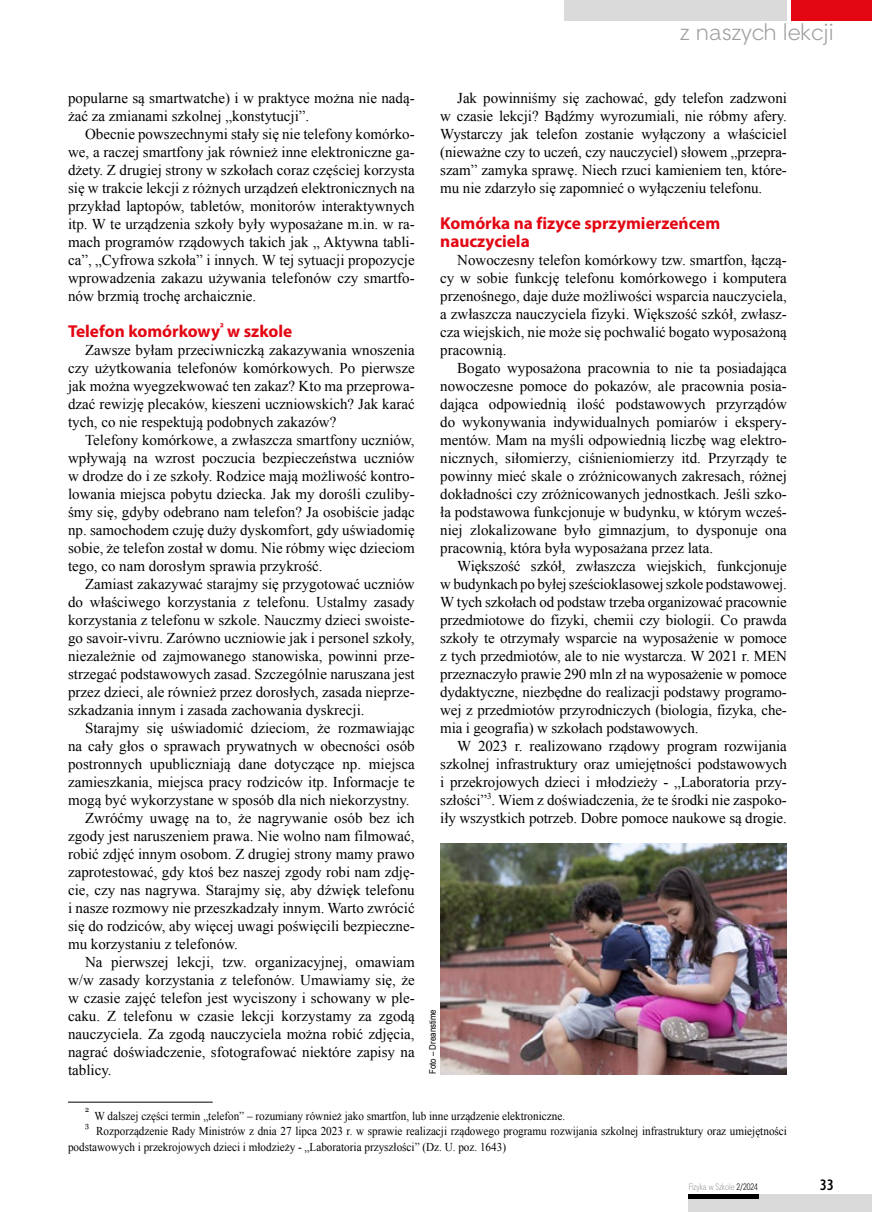
<style>
.page{position:relative;width:872px;height:1212px;background:#fff}
.page>*{position:absolute;margin:0;border:0;box-sizing:border-box;transform-origin:0 0}
.t1{font:22.5px "Straight EFN";color:#9d9d9c}
.srodtyt_kolor{font:700 17.25px/18px "Myriad Pro";color:#e30613}
.txt{font:15px/18px "Times New Roman";color:#000;text-align:justify}
.t2{font:700 15px "Aerton Cnd EFN";color:#000}
.t3{font:12px/15.8px "Times New Roman";color:#000;scale:.93 1}
.t4{font:9px "Straight Cnd EFN";color:#9d9d9c}
.Ryc_copyright{font:9px "Arial";color:#000;scale:.88 1}
.t5{font:7.65px "Georgia";color:#000;scale:.93 1}
.s1{color:#000}
</style>
<div class="page">
<div style="left:791px;top:0;width:81px;height:21px;background:#e30613"></div>
<div style="left:564px;top:0;width:222px;height:21px;background:#dadada"></div>
<div style="left:688px;top:1194px;width:184px;height:18px;background:#dadada"></div>
<hr style="left:688px;top:1194px;width:71px;height:4px;background:#000">
<hr style="left:68px;top:1102px;width:145px;height:1px;background:#000">
<img style="left:440px;top:843px;width:347px;height:231px">
<h1 class="t1" style="left:680px;top:18px;width:155px">z naszych lekcji</h1>
<p class="txt" style="left:68px;top:89px;width:348px">popularne są smartwatche) i w praktyce można nie nadą&shy;żać za zmianami szkolnej „konstytucji”.</p>
<p class="txt" style="left:68px;top:125px;width:348px;text-indent:17px">Obecnie powszechnymi stały się nie telefony komórko&shy;we, a raczej smartfony jak również inne elektroniczne ga&shy;dżety. Z drugiej strony w szkołach coraz częściej korzysta się w trakcie lekcji z różnych urządzeń elektronicznych na przykład laptopów, tabletów, monitorów interaktywnych itp. W te urządzenia szkoły były wyposażane m.in. w ra&shy;mach programów rządowych takich jak „ Aktywna tabli&shy;ca”, „Cyfrowa szkoła” i innych. W tej sytuacji propozycje wprowadzenia zakazu używania telefonów czy smartfo&shy;nów brzmią trochę archaicznie.</p>
<p class="srodtyt_kolor" style="left:68px;top:322px;width:226px">Telefon komórkowy<sup>2</sup> w szkole</p>
<p class="txt" style="left:68px;top:341px;width:348px;text-indent:17px">Zawsze byłam przeciwniczką zakazywania wnoszenia czy użytkowania telefonów komórkowych. Po pierwsze jak można wyegzekwować ten zakaz? Kto ma przeprowa&shy;dzać rewizję plecaków, kieszeni uczniowskich? Jak karać tych, co nie respektują podobnych zakazów?</p>
<p class="txt" style="left:68px;top:431px;width:348px;text-indent:17px">Telefony komórkowe, a zwłaszcza smartfony uczniów, wpływają na wzrost poczucia bezpieczeństwa uczniów w drodze do i ze szkoły. Rodzice mają możliwość kontro&shy;lowania miejsca pobytu dziecka. Jak my dorośli czuliby&shy;śmy się, gdyby odebrano nam telefon? Ja osobiście jadąc np. samochodem czuję duży dyskomfort, gdy uświadomię sobie, że telefon został w domu. Nie róbmy więc dzieciom tego, co nam dorosłym sprawia przykrość.</p>
<p class="txt" style="left:68px;top:575px;width:348px;text-indent:17px">Zamiast zakazywać starajmy się przygotować uczniów do właściwego korzystania z telefonu. Ustalmy zasady korzystania z telefonu w szkole. Nauczmy dzieci swoiste&shy;go savoir-vivru. Zarówno uczniowie jak i personel szkoły, niezależnie od zajmowanego stanowiska, powinni prze&shy;strzegać podstawowych zasad. Szczególnie naruszana jest przez dzieci, ale również przez dorosłych, zasada nieprze&shy;szkadzania innym i zasada zachowania dyskrecji.</p>
<p class="txt" style="left:68px;top:719px;width:348px;text-indent:17px">Starajmy się uświadomić dzieciom, że rozmawiając na cały głos o sprawach prywatnych w obecności osób postronnych upubliczniają dane dotyczące np. miejsca zamieszkania, miejsca pracy rodziców itp. Informacje te mogą być wykorzystane w sposób dla nich niekorzystny.</p>
<p class="txt" style="left:68px;top:809px;width:348px;text-indent:17px">Zwróćmy uwagę na to, że nagrywanie osób bez ich zgody jest naruszeniem prawa. Nie wolno nam filmować, robić zdjęć innym osobom. Z drugiej strony mamy prawo zaprotestować, gdy ktoś bez naszej zgody robi nam zdję&shy;cie, czy nas nagrywa. Starajmy się, aby dźwięk telefonu i nasze rozmowy nie przeszkadzały innym. Warto zwrócić się do rodziców, aby więcej uwagi poświęcili bezpieczne&shy;mu korzystaniu z telefonów.</p>
<p class="txt" style="left:68px;top:953px;width:348px;text-indent:17px">Na pierwszej lekcji, tzw. organizacyjnej, omawiam w/w zasady korzystania z telefonów. Umawiamy się, że w czasie zajęć telefon jest wyciszony i schowany w ple&shy;caku. Z telefonu w czasie lekcji korzystamy za zgodą nauczyciela. Za zgodą nauczyciela można robić zdjęcia, nagrać doświadczenie, sfotografować niektóre zapisy na tablicy.</p>
<p class="txt" style="left:440px;top:89px;width:348px;text-indent:17px">Jak powinniśmy się zachować, gdy telefon zadzwoni w czasie lekcji? Bądźmy wyrozumiali, nie róbmy afery.<br>Wystarczy jak telefon zostanie wyłączony a właściciel (nieważne czy to uczeń, czy nauczyciel) słowem „przepra&shy;szam” zamyka sprawę. Niech rzuci kamieniem ten, które&shy;mu nie zdarzyło się zapomnieć o wyłączeniu telefonu.</p>
<p class="srodtyt_kolor" style="left:440px;top:214px;width:281px">Komórka na fizyce sprzymierzeńcem nauczyciela</p>
<p class="txt" style="left:440px;top:251px;width:348px;text-indent:17px">Nowoczesny telefon komórkowy tzw. smartfon, łączą&shy;cy w sobie funkcję telefonu komórkowego i komputera przenośnego, daje duże możliwości wsparcia nauczyciela, a zwłaszcza nauczyciela fizyki. Większość szkół, zwłasz&shy;cza wiejskich, nie może się pochwalić bogato wyposażoną pracownią.</p>
<p class="txt" style="left:440px;top:359px;width:348px;text-indent:17px">Bogato wyposażona pracownia to nie ta posiadająca nowoczesne pomoce do pokazów, ale pracownia posia&shy;dająca odpowiednią ilość podstawowych przyrządów do wykonywania indywidualnych pomiarów i ekspery&shy;mentów. Mam na myśli odpowiednią liczbę wag elektro&shy;nicznych, siłomierzy, ciśnieniomierzy itd. Przyrządy te powinny mieć skale o zróżnicowanych zakresach, różnej dokładności czy zróżnicowanych jednostkach. Jeśli szko&shy;ła podstawowa funkcjonuje w budynku, w którym wcześ&shy;niej zlokalizowane było gimnazjum, to dysponuje ona pracownią, która była wyposażana przez lata.</p>
<p class="txt" style="left:440px;top:557px;width:348px;text-indent:17px">Większość szkół, zwłaszcza wiejskich, funkcjonuje w budynkach po byłej sześcioklasowej szkole podstawowej.<br>W tych szkołach od podstaw trzeba organizować pracownie przedmiotowe do fizyki, chemii czy biologii. Co prawda szkoły te otrzymały wsparcie na wyposażenie w pomoce z tych przedmiotów, ale to nie wystarcza. W 2021 r. MEN przeznaczyło prawie 290 mln zł na wyposażenie w pomoce dydaktyczne, niezbędne do realizacji podstawy programo&shy;wej z przedmiotów przyrodniczych (biologia, fizyka, che&shy;mia i geografia) w szkołach podstawowych.</p>
<p class="txt" style="left:440px;top:737px;width:348px;text-indent:17px">W 2023 r. realizowano rządowy program rozwijania szkolnej infrastruktury oraz umiejętności podstawowych i przekrojowych dzieci i młodzieży - „Laboratoria przy&shy;szłości”<sup>3</sup>. Wiem z doświadczenia, że te środki nie zaspoko&shy;iły wszystkich potrzeb. Dobre pomoce naukowe są drogie.</p>
<p class="Ryc_copyright" style="left:426px;top:1074px;width:76px;rotate:-90deg">Foto – Dreanstime</p>
<p class="t5" style="left:85px;top:1105px;width:6px">2</p>
<p class="t3" style="left:94px;top:1107px;width:507px">W dalszej części termin „telefon” – rozumiany również jako smartfon, lub inne urządzenie elektroniczne.</p>
<p class="t5" style="left:85px;top:1120px;width:6px">3</p>
<p class="t3" style="left:68px;top:1123px;width:774px;text-indent:28px">Rozporządzenie Rady Ministrów z dnia 27 lipca 2023 r. w sprawie realizacji rządowego programu rozwijania szkolnej infrastruktury oraz umiejętności podstawowych i przekrojowych dzieci i młodzieży - „Laboratoria przyszłości” (Dz. U. poz. 1643)</p>
<p class="t4" style="left:688px;top:1182px;width:71px">Fizyka w Szkole <span class="s1">2/2024</span></p>
<p class="t2" style="left:819px;top:1176px;width:15px">33</p>
</div>
